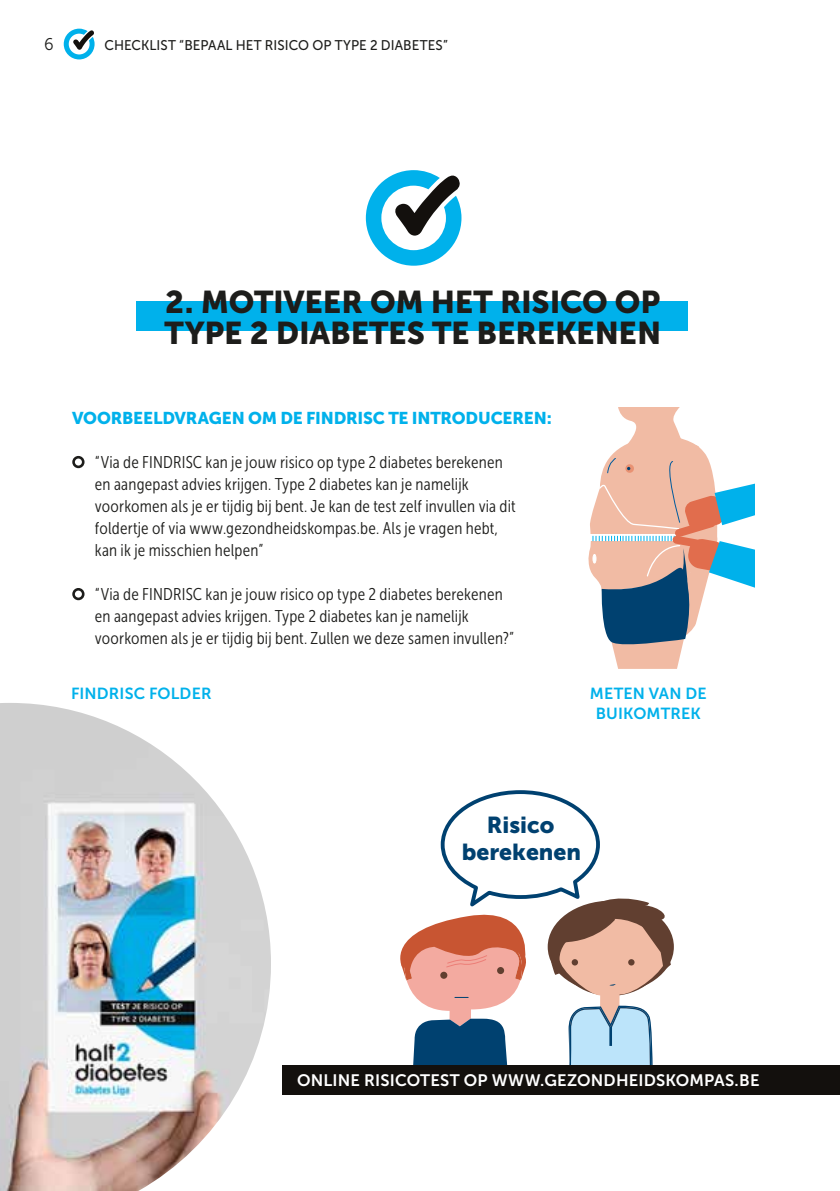
<style>
.page{position:relative;width:840px;height:1191px;background:#fff}
.page>*{position:absolute;margin:0;border:0;box-sizing:border-box;transform-origin:0 0}
.t1{font:31.4px/31.4px "Museo Sans 900";letter-spacing:-.005em;color:#1d1d1b}
.t2{font:23px/27.6px "Museo Sans 900";color:#004170;text-align:center}
.t3{font:17px/22px "Museo Sans Cond 300";letter-spacing:.01em;color:#1d1d1b}
.t4{font:17px "Museo Sans 900";letter-spacing:-.01em;color:#00b1eb}
.t5{font:17px "Museo Sans 300";color:#1d1d1b;scale:.95 1}
.t6{font:16.6px "Museo Sans 700";letter-spacing:.01em;color:#fff}
.t7{font:16px/20px "Museo Sans 700";letter-spacing:.01em;color:#00b1eb;text-align:center}
.t8{font:14px "Museo Sans 500";letter-spacing:.01em;color:#1d1d1b;scale:.95 1}
</style>
<div class="page">
<svg style="left:64px;top:29px;width:30px;height:30px"></svg>
<img style="left:0;top:703px;width:271px;height:488px">
<div style="left:72px;top:456px;width:12px;height:12px;border:3px solid #1d1d1b;border-radius:50%"></div>
<div style="left:72px;top:588px;width:12px;height:12px;border:3px solid #1d1d1b;border-radius:50%"></div>
<div style="left:136px;top:301px;width:551px;height:29px;background:#00b1eb"></div>
<svg style="left:365px;top:170px;width:96px;height:96px"></svg>
<svg style="left:400px;top:790px;width:273px;height:275px"></svg>
<div style="left:283px;top:1065px;width:556px;height:29px;background:#13100d"></div>
<svg style="left:588px;top:408px;width:166px;height:261px"></svg>
<p class="t5" style="left:44px;top:35px;width:12px">6</p>
<p class="t8" style="left:104px;top:37px;width:363px">CHECKLIST “BEPAAL HET RISICO OP TYPE 2 DIABETES”</p>
<h1 class="t1" style="left:164px;top:286px;width:498px">2. MOTIVEER OM HET RISICO OP<br>TYPE 2 DIABETES TE BEREKENEN</h1>
<p class="t4" style="left:72px;top:408px;width:481px">VOORBEELDVRAGEN OM DE FINDRISC TE INTRODUCEREN:</p>
<p class="t3" style="left:95px;top:451px;width:422px">“Via de FINDRISC kan je jouw risico op type 2 diabetes berekenen en aangepast advies krijgen. Type 2 diabetes kan je namelijk voorkomen als je er tijdig bij bent. Je kan de test zelf invullen via dit foldertje of via www.gezondheidskompas.be. Als je vragen hebt, kan ik je misschien helpen”</p>
<p class="t3" style="left:95px;top:583px;width:420px">“Via de FINDRISC kan je jouw risico op type 2 diabetes berekenen en aangepast advies krijgen. Type 2 diabetes kan je namelijk voorkomen als je er tijdig bij bent. Zullen we deze samen invullen?”</p>
<p class="t7" style="left:71px;top:683px;width:142px">FINDRISC FOLDER</p>
<p class="t7" style="left:589px;top:683px;width:118px">METEN VAN DE<br>BUIKOMTREK</p>
<h2 class="t2" style="left:461px;top:810px;width:121px">Risico berekenen</h2>
<p class="t6" style="left:297px;top:1070px;width:463px">ONLINE RISICOTEST OP WWW.GEZONDHEIDSKOMPAS.BE</p>
</div>
